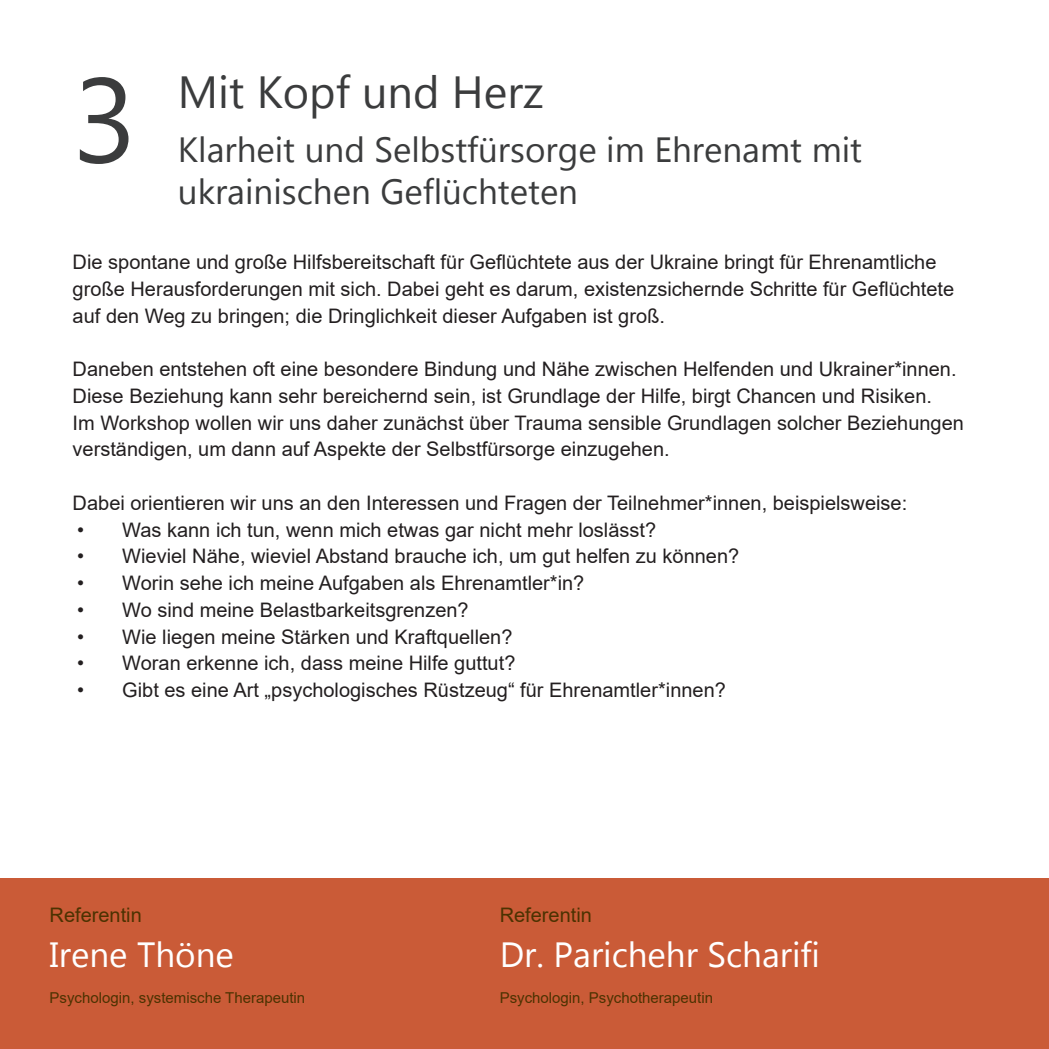
<style>
.page{position:relative;width:1049px;height:1049px;background:#fff}
.page>*{position:absolute;margin:0;border:0;box-sizing:border-box;transform-origin:0 0}
.t1{font:120px "Gadugi";color:#3b3c3d}
.t2{font:45px "Gadugi";color:#3b3c3d}
.t3{font:35px/42px "Gadugi";color:#3b3c3d}
.t4{font:35px "Gadugi";color:#fff}
.t5{font:20px/26.8px "Arial";color:#231f20}
.t6{font:20px "Arial";color:#4c3201}
.t7{font:15px "Arial";color:#4c3201}
</style>
<div class="page">
<div style="left:0;top:879px;width:1049px;height:170px;background:#ca5b37"></div>
<h1 class="t1" style="left:73px;top:48px;width:66px">3</h1>
<h2 class="t2" style="left:178px;top:65px;width:367px">Mit Kopf und Herz</h2>
<h3 class="t3" style="left:178px;top:128px;width:686px">Klarheit und Selbstfürsorge im Ehrenamt mit ukrainischen Geflüchteten</h3>
<p class="t5" style="left:73px;top:249px;width:883px">Die spontane und große Hilfsbereitschaft für Geflüchtete aus der Ukraine bringt für Ehrenamtliche große Herausforderungen mit sich. Dabei geht es darum, existenzsichernde Schritte für Geflüchtete auf den Weg zu bringen; die Dringlichkeit dieser Aufgaben ist groß.</p>
<p class="t5" style="left:73px;top:356px;width:893px">Daneben entstehen oft eine besondere Bindung und Nähe zwischen Helfenden und Ukrainer*innen.<br>Diese Beziehung kann sehr bereichernd sein, ist Grundlage der Hilfe, birgt Chancen und Risiken.<br>Im Workshop wollen wir uns daher zunächst über Trauma sensible Grundlagen solcher Beziehungen verständigen, um dann auf Aspekte der Selbstfürsorge einzugehen.</p>
<p class="t5" style="left:73px;top:489px;width:836px">Dabei orientieren wir uns an den Interessen und Fragen der Teilnehmer*innen, beispielsweise:</p>
<p class="t5" style="left:77px;top:516px;width:580px">• Was kann ich tun, wenn mich etwas gar nicht mehr loslässt?</p>
<p class="t5" style="left:77px;top:543px;width:663px">• Wieviel Nähe, wieviel Abstand brauche ich, um gut helfen zu können?</p>
<p class="t5" style="left:77px;top:569px;width:509px">• Worin sehe ich meine Aufgaben als Ehrenamtler*in?</p>
<p class="t5" style="left:77px;top:596px;width:393px">• Wo sind meine Belastbarkeitsgrenzen?</p>
<p class="t5" style="left:77px;top:623px;width:437px">• Wie liegen meine Stärken und Kraftquellen?</p>
<p class="t5" style="left:77px;top:650px;width:440px">• Woran erkenne ich, dass meine Hilfe guttut?</p>
<p class="t5" style="left:77px;top:676px;width:650px">• Gibt es eine Art „psychologisches Rüstzeug“ für Ehrenamtler*innen?</p>
<p class="t6" style="left:50px;top:901px;width:94px">Referentin</p>
<p class="t6" style="left:500px;top:901px;width:94px">Referentin</p>
<h3 class="t4" style="left:50px;top:933px;width:186px">Irene Thöne</h3>
<h3 class="t4" style="left:500px;top:933px;width:322px">Dr. Parichehr Scharifi</h3>
<p class="t7" style="left:50px;top:987px;width:257px">Psychologin, systemische Therapeutin</p>
<p class="t7" style="left:500px;top:987px;width:215px">Psychologin, Psychotherapeutin</p>
</div>
